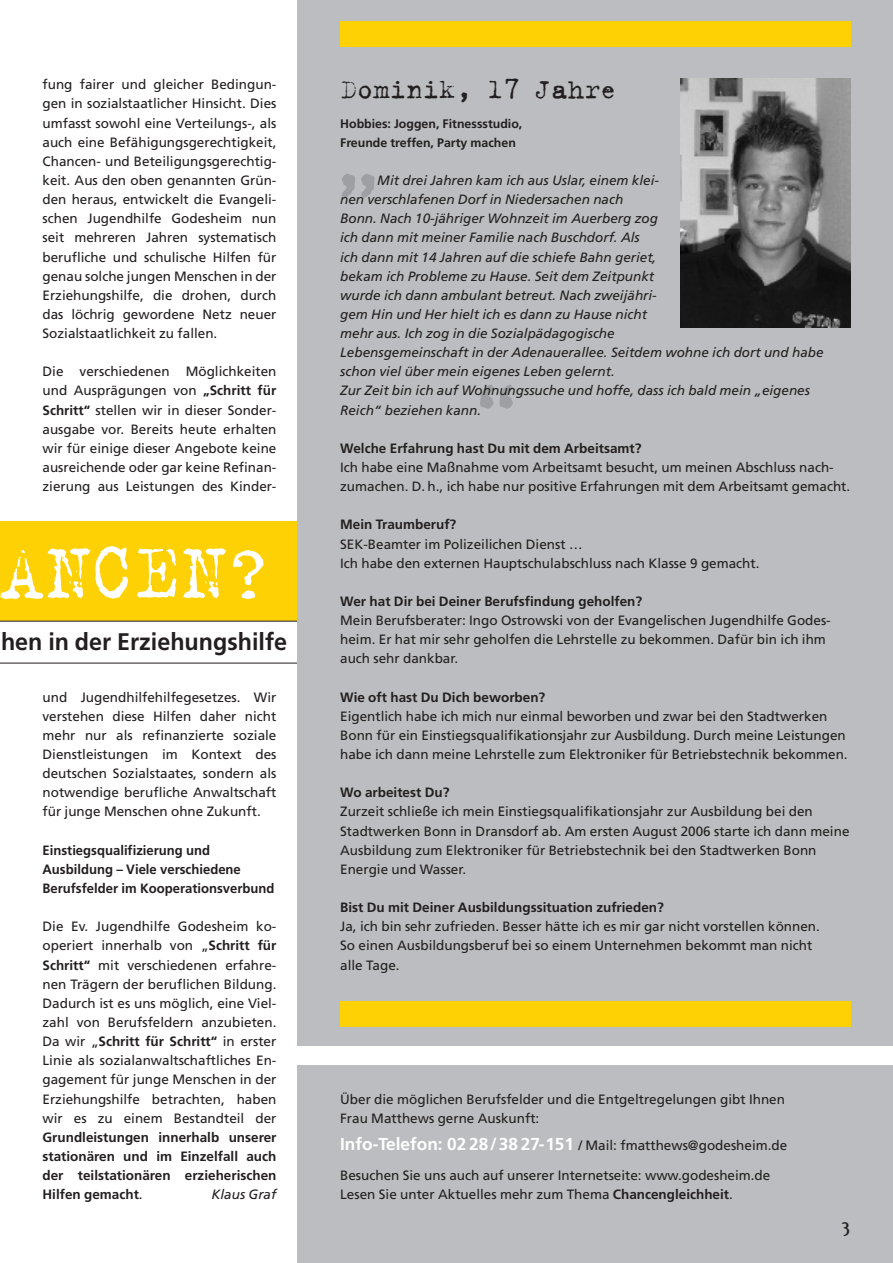
<style>
.page{position:relative;width:893px;height:1263px;background:#fff}
.page>*{position:absolute;margin:0;border:0;box-sizing:border-box;transform-origin:0 0}
.t1{font:90px "Trixie Text";color:#9d9fa2}
.t2{font:87px "Trixie Text";color:#fff;scale:.95 1}
.t3{font:30px "Trixie Text";color:#231f20}
.t4{font:700 24px "Frutiger";color:#231f20}
.t5{font:700 18px "Template Gothic";color:#231f20}
.t6{font:13.5px/19.2px "Frutiger";color:#231f20}
.t7{font:italic 13.5px/19.2px "Frutiger";color:#231f20}
.t8{font:700 13.5px/19.2px "Frutiger";color:#231f20}
.t9{font:700 12.3px/19.2px "Frutiger";color:#231f20}
.s1{font-weight:700}
.s2{font-weight:400}
.s3{font-weight:700;font-size:17.25px;color:#fff}
</style>
<div class="page">
<div style="left:0;top:521px;width:298px;height:123px;background:#fed105"></div>
<div style="left:0;top:621px;width:298px;height:42px;background:#fff"></div>
<div style="left:298px;top:0;width:595px;height:1046px;background:#bcbdc0"></div>
<div style="left:340px;top:21px;width:510px;height:26px;background:#fed105"></div>
<div style="left:340px;top:1001px;width:510px;height:26px;background:#fed105"></div>
<img style="left:680px;top:79px;width:170px;height:248px">
<div style="left:298px;top:1065px;width:595px;height:198px;background:#bcbdc0"></div>
<p class="t6" style="left:43px;top:76px;width:235px;text-align:justify">fung fairer und gleicher Bedingun&shy;gen in sozialstaatlicher Hinsicht. Dies umfasst sowohl eine Verteilungs-, als auch eine Befähigungsgerechtigkeit, Chancen- und Beteiligungsgerechtig&shy;keit. Aus den oben genannten Grün&shy;den heraus, entwickelt die Evangeli&shy;schen Jugendhilfe Godesheim nun seit mehreren Jahren systematisch berufliche und schulische Hilfen für genau solche jungen Menschen in der Erziehungshilfe, die drohen, durch das löchrig gewordene Netz neuer Sozialstaatlichkeit zu fallen.</p>
<p class="t6" style="left:43px;top:363px;width:235px;text-align:justify">Die verschiedenen Möglichkeiten und Ausprägungen von <span class="s1">„Schritt für Schritt“</span> stellen wir in dieser Sonder&shy;ausgabe vor. Bereits heute erhalten wir für einige dieser Angebote keine ausreichende oder gar keine Refinan&shy;zierung aus Leistungen des Kinder-</p>
<h2 class="t2" style="left:-1px;top:516px;width:287px">ANCEN?</h2>
<h3 class="t4" style="left:1px;top:631px;width:288px">hen in der Erziehungshilfe</h3>
<p class="t6" style="left:43px;top:688px;width:235px;text-align:justify">und Jugendhilfehilfegesetzes. Wir verstehen diese Hilfen daher nicht mehr nur als refinanzierte soziale Dienstleistungen im Kontext des deutschen Sozialstaates, sondern als notwendige berufliche Anwaltschaft für junge Menschen ohne Zukunft.</p>
<p class="t8" style="left:43px;top:841px;width:234px">Einstiegsqualifizierung und<br>Ausbildung – Viele verschiedene<br>Berufsfelder im Kooperationsverbund</p>
<p class="t6" style="left:43px;top:918px;width:235px;text-align:justify">Die Ev. Jugendhilfe Godesheim ko&shy;operiert innerhalb von „<span class="s1">Schritt für Schritt“</span> mit verschiedenen erfahre&shy;nen Trägern der beruflichen Bildung.<br>Dadurch ist es uns möglich, eine Viel&shy;zahl von Berufsfeldern anzubieten.<br>Da wir „<span class="s1">Schritt für Schritt“</span> in erster Linie als sozialanwaltschaftliches En&shy;gagement für junge Menschen in der Erziehungshilfe betrachten, haben wir es zu einem Bestandteil der</p>
<p class="t8" style="left:43px;top:1128px;width:235px;text-align:justify">Grundleistungen innerhalb unserer stationären und im Einzelfall auch der teilstationären erzieherischen Hilfen gemacht<span class="s2">.</span></p>
<p class="t7" style="left:211px;top:1186px;width:66px">Klaus Graf</p>
<h3 class="t3" style="left:340px;top:71px;width:279px">Dominik, 17 Jahre</h3>
<p class="t9" style="left:340px;top:115px;width:184px">Hobbies: Joggen, Fitnessstudio,<br>Freunde treffen, Party machen</p>
<p class="t7" style="left:340px;top:172px;width:485px;text-indent:37px">Mit drei Jahren kam ich aus Uslar, einem klei-<br>nen verschlafenen Dorf in Niedersachen nach<br>Bonn. Nach 10-jähriger Wohnzeit im Auerberg zog<br>ich dann mit meiner Familie nach Buschdorf. Als<br>ich dann mit 14 Jahren auf die schiefe Bahn geriet,<br>bekam ich Probleme zu Hause. Seit dem Zeitpunkt<br>wurde ich dann ambulant betreut. Nach zweijähri-<br>gem Hin und Her hielt ich es dann zu Hause nicht<br>mehr aus. Ich zog in die Sozialpädagogische<br>Lebensgemeinschaft in der Adenauerallee. Seitdem wohne ich dort und habe schon viel über mein eigenes Leben gelernt.<br>Zur Zeit bin ich auf Wohnungssuche und hoffe, dass ich bald mein „eigenes Reich“ beziehen kann.</p>
<p class="t8" style="left:340px;top:440px;width:303px">Welche Erfahrung hast Du mit dem Arbeitsamt?</p>
<p class="t6" style="left:340px;top:459px;width:512px">Ich habe eine Maßnahme vom Arbeitsamt besucht, um meinen Abschluss nach&shy;zumachen. D. h., ich habe nur positive Erfahrungen mit dem Arbeitsamt gemacht.</p>
<p class="t8" style="left:340px;top:516px;width:118px">Mein Traumberuf?</p>
<p class="t6" style="left:340px;top:535px;width:421px">SEK-Beamter im Polizeilichen Dienst …<br>Ich habe den externen Hauptschulabschluss nach Klasse 9 gemacht.</p>
<p class="t8" style="left:340px;top:593px;width:304px">Wer hat Dir bei Deiner Berufsfindung geholfen?</p>
<p class="t6" style="left:340px;top:612px;width:492px">Mein Berufsberater: Ingo Ostrowski von der Evangelischen Jugendhilfe Godes&shy;heim. Er hat mir sehr geholfen die Lehrstelle zu bekommen. Dafür bin ich ihm auch sehr dankbar.</p>
<p class="t8" style="left:340px;top:688px;width:207px">Wie oft hast Du Dich beworben?</p>
<p class="t6" style="left:340px;top:707px;width:509px">Eigentlich habe ich mich nur einmal beworben und zwar bei den Stadtwerken<br>Bonn für ein Einstiegsqualifikationsjahr zur Ausbildung. Durch meine Leistungen habe ich dann meine Lehrstelle zum Elektroniker für Betriebstechnik bekommen.</p>
<p class="t8" style="left:340px;top:784px;width:111px">Wo arbeitest Du?</p>
<p class="t6" style="left:340px;top:803px;width:511px">Zurzeit schließe ich mein Einstiegsqualifikationsjahr zur Ausbildung bei den Stadtwerken Bonn in Dransdorf ab. Am ersten August 2006 starte ich dann meine Ausbildung zum Elektroniker für Betriebstechnik bei den Stadtwerken Bonn Energie und Wasser.</p>
<p class="t8" style="left:340px;top:899px;width:325px">Bist Du mit Deiner Ausbildungssituation zufrieden?</p>
<p class="t6" style="left:340px;top:918px;width:481px">Ja, ich bin sehr zufrieden. Besser hätte ich es mir gar nicht vorstellen können.<br>So einen Ausbildungsberuf bei so einem Unternehmen bekommt man nicht alle Tage.</p>
<h1 class="t1" style="left:335px;top:104px;width:51px">„</h1>
<h1 class="t1" style="left:471px;top:370px;width:51px">“</h1>
<p class="t6" style="left:340px;top:1090px;width:446px">Über die möglichen Berufsfelder und die Entgeltregelungen gibt Ihnen<br>Frau Matthews gerne Auskunft:</p>
<p class="t6" style="left:340px;top:1137px;width:449px"><span class="s3">Info-Telefon: 02 28/38 27-151</span> / Mail: fmatthews@godesheim.de</p>
<p class="t6" style="left:340px;top:1167px;width:432px">Besuchen Sie uns auch auf unserer Internetseite: www.godesheim.de<br>Lesen Sie unter Aktuelles mehr zum Thema <span class="s1">Chancengleichheit</span>.</p>
<h3 class="t5" style="left:841px;top:1218px;width:10px">3</h3>
</div>
